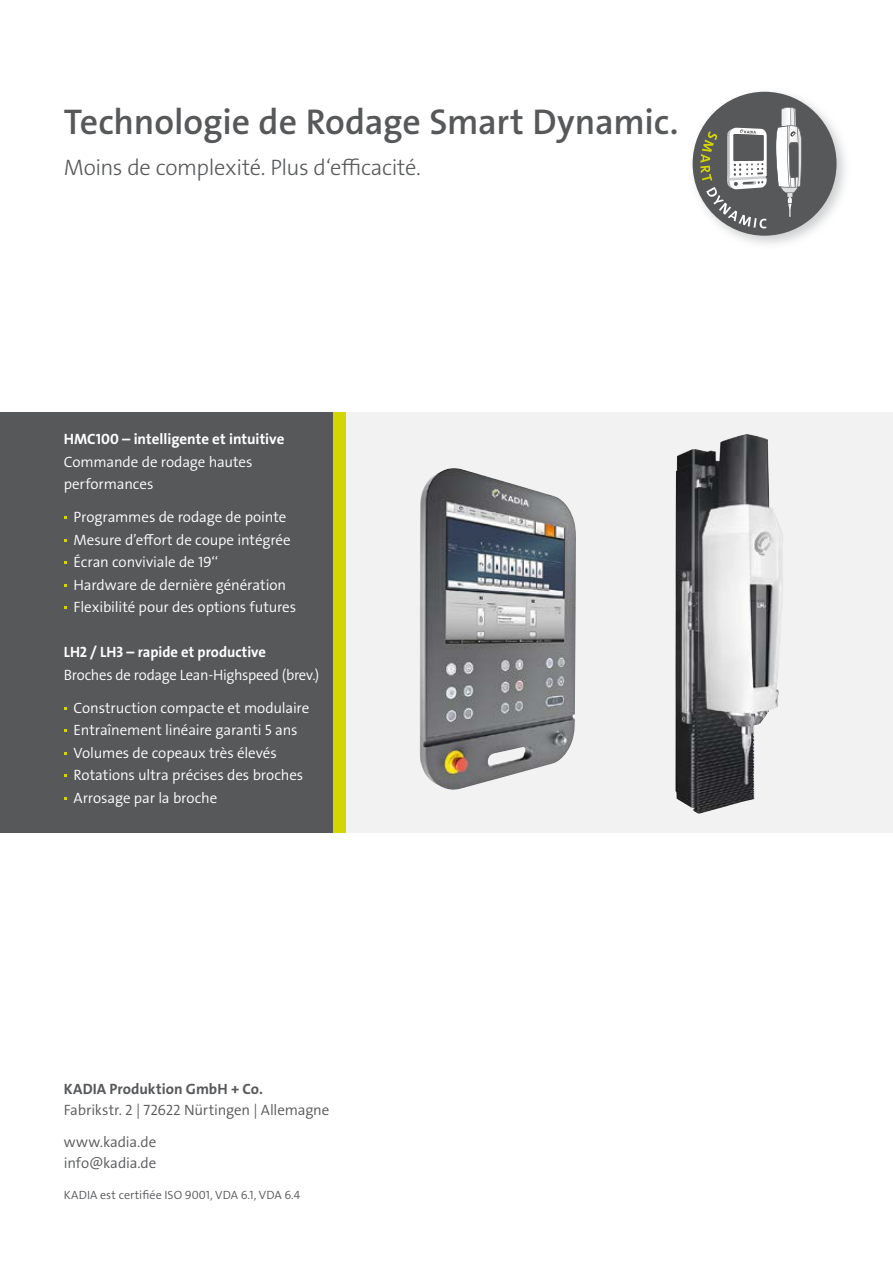
<style>
.page{position:relative;width:893px;height:1263px;background:#fff}
.page>*{position:absolute;margin:0;border:0;box-sizing:border-box;transform-origin:0 0}
.t1{font:600 36px "The Sans Os F";letter-spacing:-.01em;color:#57585a}
.t2{font:300 22.5px "The Sans Os F";letter-spacing:-.02em;color:#57585a}
.t3{font:300 15px/22.5px "The Sans Os F";letter-spacing:-.01em;color:#fff}
.t4{font:300 15px/31.5px "The Sans Os F";letter-spacing:-.01em;color:#57585a}
.t5{font:700 15px "The Sans Os F";color:#fff}
.t6{font:700 15px "The Sans Os F";color:#57585a}
.t7{font:300 12px "The Sans Os F";letter-spacing:.01em;color:#57585a}
</style>
<div class="page">
<div style="left:0;top:412px;width:333px;height:421px;background:#57585a"></div>
<div style="left:339px;top:412px;width:554px;height:421px;background:#f2f2f2"></div>
<div style="left:333px;top:412px;width:12px;height:421px;background:#d4d602"></div>
<img style="left:420px;top:468px;width:156px;height:322px">
<img style="left:675px;top:434px;width:108px;height:380px">
<img style="left:692px;top:91px;width:153px;height:153px">
<div style="left:693px;top:92px;width:143px;height:144px;background:#57585a;border-radius:50%"></div>
<svg style="left:776px;top:107px;width:26px;height:110px"></svg>
<svg style="left:700px;top:128px;width:67px;height:100px"></svg>
<h1 class="t1" style="left:64px;top:99px;width:616px">Technologie de Rodage Smart Dynamic.</h1>
<h2 class="t2" style="left:64px;top:152px;width:358px">Moins de complexité. Plus d‘efficacité.</h2>
<p class="t5" style="left:64px;top:429px;width:222px">HMC100 – intelligente et intuitive</p>
<p class="t3" style="left:64px;top:450px;width:190px">Commande de rodage hautes performances</p>
<p class="t3" style="left:74px;top:506px;width:224px">Programmes de rodage de pointe<br>Mesure d’effort de coupe intégrée<br>Écran conviviale de 19‘‘<br>Hardware de dernière génération<br>Flexibilité pour des options futures</p>
<p class="t5" style="left:64px;top:642px;width:204px">LH2 / LH3 – rapide et productive</p>
<p class="t3" style="left:64px;top:663px;width:257px">Broches de rodage Lean-Highspeed (brev.)</p>
<p class="t3" style="left:74px;top:696px;width:237px">Construction compacte et modulaire<br>Entraînement linéaire garanti 5 ans<br>Volumes de copeaux très élevés<br>Rotations ultra précises des broches<br>Arrosage par la broche</p>
<p class="t6" style="left:64px;top:1080px;width:201px">KADIA Produktion GmbH + Co.</p>
<p class="t4" style="left:64px;top:1095px;width:267px">Fabrikstr. 2 | 72622 Nürtingen | Allemagne www.kadia.de</p>
<p class="t4" style="left:64px;top:1147px;width:94px">info@kadia.de</p>
<p class="t7" style="left:64px;top:1188px;width:238px">KADIA est certifiée ISO 9001, VDA 6.1, VDA 6.4</p>
</div>
